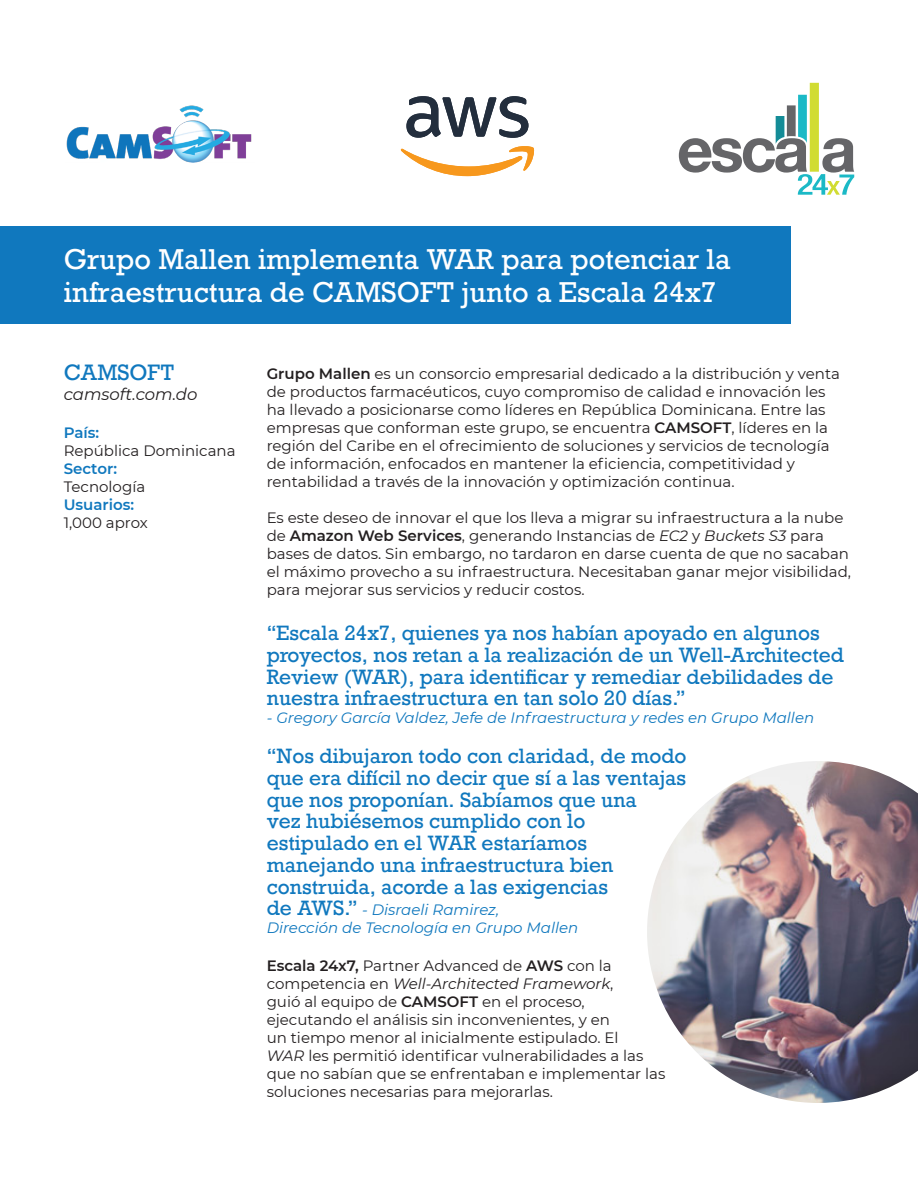
<style>
.page{position:relative;width:918px;height:1188px;background:#fff}
.page>*{position:absolute;margin:0;border:0;box-sizing:border-box;transform-origin:0 0}
.t1{font:27px/32.4px "Rockwell";color:#fff}
.t2{font:21px "Rockwell";color:#1078be}
.t3{font:19.5px/21.8px "Rockwell";color:#1078be}
.t4{font:italic 16.5px "Montserrat";color:#231f20}
.t5{font:15px/18px "Montserrat";color:#231f20}
.t6{font:italic 15px "Montserrat";color:#1078be}
.s1{font-weight:600;color:#1078be}
.s2{font-weight:600}
.s3{font-style:italic}
.s4{font-family:"Rockwell";font-style:normal;font-size:19.5px}
</style>
<div class="page">
<div style="left:810px;top:83px;width:9px;height:89px;background:#d1dc32"></div>
<svg style="left:679px;top:95px;width:175px;height:100px"></svg>
<div style="left:0;top:227px;width:790px;height:97px;background:#1078be"></div>
<svg style="left:406px;top:96px;width:122px;height:42px"></svg>
<svg style="left:401px;top:146px;width:133px;height:30px"></svg>
<img style="left:66px;top:105px;width:186px;height:58px">
<img style="left:647px;top:761px;width:271px;height:342px">
<p class="t1" style="left:64px;top:244px;width:669px">Grupo Mallen implementa WAR para potenciar la infraestructura de CAMSOFT junto a Escala 24x7</p>
<p class="t2" style="left:64px;top:360px;width:112px">CAMSOFT</p>
<p class="t4" style="left:64px;top:383px;width:135px">camsoft.com.do</p>
<p class="t5" style="left:64px;top:423px;width:173px"><span class="s1">País:<br></span>República Dominicana</p>
<p class="t5" style="left:64px;top:459px;width:83px"><span class="s1">Sector:<br></span>Tecnología</p>
<p class="t5" style="left:64px;top:495px;width:86px"><span class="s1">Usuarios:<br></span>1,000 aprox</p>
<p class="t5" style="left:267px;top:364px;width:575px"><span class="s2">Grupo Mallen</span> es un consorcio empresarial dedicado a la distribución y venta de productos farmacéuticos, cuyo compromiso de calidad e innovación les ha llevado a posicionarse como líderes en República Dominicana. Entre las empresas que conforman este grupo, se encuentra <span class="s2">CAMSOFT</span>, líderes en la región del Caribe en el ofrecimiento de soluciones y servicios de tecnología de información, enfocados en mantener la eficiencia, competitividad y rentabilidad a través de la innovación y optimización continua.</p>
<p class="t5" style="left:267px;top:508px;width:586px">Es este deseo de innovar el que los lleva a migrar su infraestructura a la nube de <span class="s2">Amazon Web Services</span>, generando Instancias de <span class="s3">EC2</span> y <span class="s3">Buckets S3</span> para bases de datos. Sin embargo, no tardaron en darse cuenta de que no sacaban el máximo provecho a su infraestructura. Necesitaban ganar mejor visibilidad, para mejorar sus servicios y reducir costos.</p>
<p class="t3" style="left:267px;top:622px;width:579px">“Escala 24x7, quienes ya nos habían apoyado en algunos proyectos, nos retan a la realización de un Well-Architected Review (WAR), para identificar y remediar debilidades de nuestra infraestructura en tan solo 20 días.”</p>
<p class="t6" style="left:267px;top:708px;width:549px">- Gregory García Valdez, Jefe de Infraestructura y redes en Grupo Mallen</p>
<p class="t3" style="left:267px;top:745px;width:421px">“Nos dibujaron todo con claridad, de modo que era difícil no decir que sí a las ventajas que nos proponían. Sabíamos que una<br>vez hubiésemos cumplido con lo estipulado en el WAR estaríamos manejando una infraestructura bien construida, acorde a las exigencias</p>
<p class="t6" style="left:267px;top:900px;width:234px"><span class="s4">de AWS.”</span> - Disraeli Ramirez,</p>
<p class="t6" style="left:267px;top:918px;width:313px">Dirección de Tecnología en Grupo Mallen</p>
<p class="t5" style="left:267px;top:956px;width:400px"><span class="s2">Escala 24x7,</span> Partner Advanced de <span class="s2">AWS</span> con la competencia en <span class="s3">Well-Architected Framework</span>,<br>guió al equipo de <span class="s2">CAMSOFT</span> en el proceso, ejecutando el análisis sin inconvenientes, y en<br>un tiempo menor al inicialmente estipulado. El<br><span class="s3">WAR</span> les permitió identificar vulnerabilidades a las que no sabían que se enfrentaban e implementar las soluciones necesarias para mejorarlas.</p>
</div>
